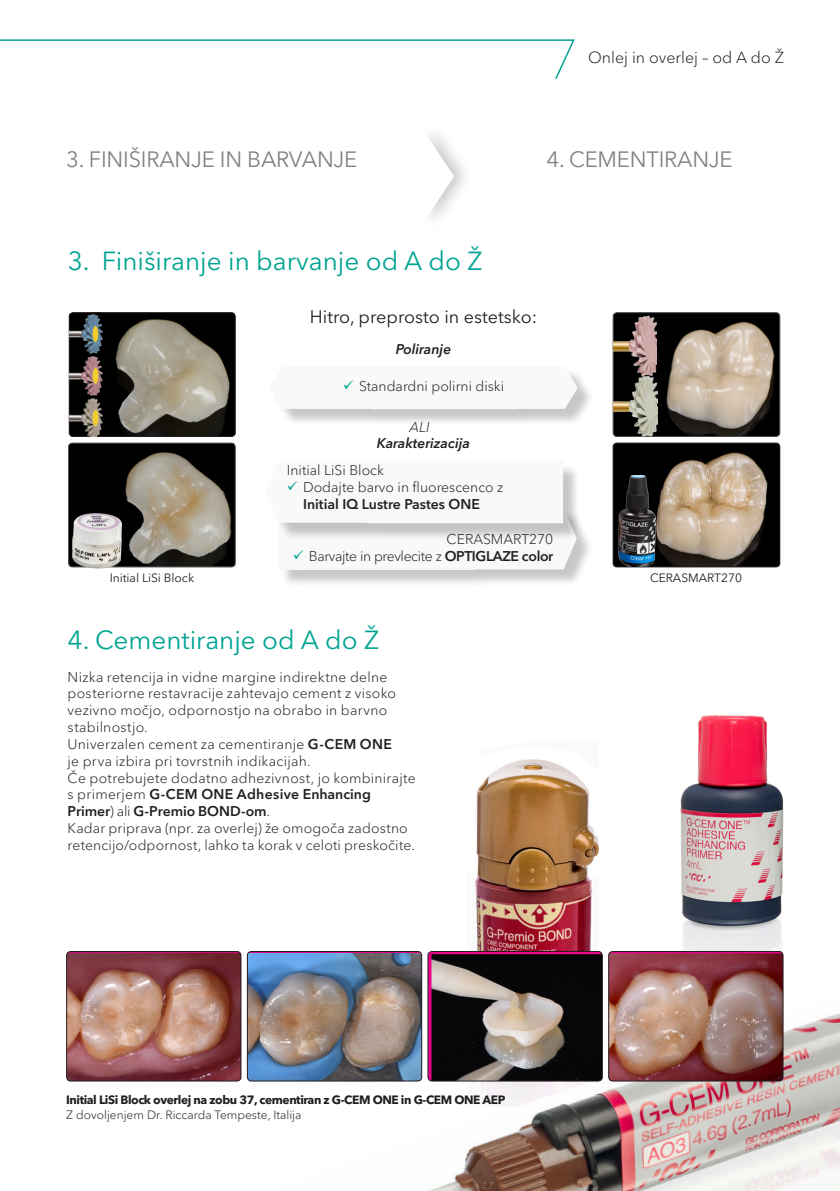
<style>
.page{position:relative;width:840px;height:1191px;background:#fff}
.page>*{position:absolute;margin:0;border:0;box-sizing:border-box;transform-origin:0 0}
.Intro{font:26px "Avenir Next Cyr";color:#00a492}
.heading_SMALL{font:22px "Avenir Next Cyr";letter-spacing:-.01em;color:#808285}
.Intro-2{font:18px "Avenir Next Cyr";color:#231f20}
.Body{font:300 16px "Avenir Next Cyr";color:#231f20}
.Intro-3{font:300 14px/16.8px "Avenir Next Cyr";letter-spacing:.015em;color:#231f20}
.Intro-4{font:300 14px "Avenir Next Cyr";letter-spacing:-.025em;color:#231f20}
.Intro-5{font:italic 600 14px "Avenir Next Cyr";color:#231f20}
.Intro-6{font:italic 300 14px "Avenir Next Cyr";color:#231f20}
.credit{font:700 12px "Avenir Next Cyr";letter-spacing:-.035em;color:#231f20}
.credit-2{font:300 12px "Avenir Next Cyr";color:#231f20}
.t1{font:12px "Avenir Next Cyr";color:#231f20}
.s1{font-weight:600}
</style>
<div class="page">
<svg style="left:0;top:39px;width:575px;height:40px"></svg>
<img style="left:475px;top:759px;width:123px;height:192px">
<img style="left:680px;top:715px;width:104px;height:279px">
<img style="left:263px;top:994px;width:576px;height:197px">
<img style="left:431px;top:954px;width:171px;height:127px">
<div style="left:427px;top:951px;width:175px;height:130px;border:1px solid #231f20;border-radius:4px"></div>
<img style="left:608px;top:953px;width:174px;height:128px">
<div style="left:608px;top:951px;width:174px;height:130px;border:1px solid #231f20;border-radius:4px"></div>
<img style="left:67px;top:952px;width:174px;height:129px">
<div style="left:66px;top:951px;width:175px;height:130px;border:1px solid #231f20;border-radius:4px"></div>
<img style="left:247px;top:953px;width:174px;height:128px">
<div style="left:247px;top:951px;width:174px;height:130px;border:1px solid #231f20;border-radius:4px"></div>
<img style="left:69px;top:443px;width:166px;height:124px">
<div style="left:68px;top:443px;width:167px;height:124px;border:1px solid #4b4c4d;border-radius:4px"></div>
<div style="left:418px;top:120px;width:56px;height:113px;background:#231f20;opacity:.25"></div>
<svg style="left:418px;top:123px;width:36px;height:106px"></svg>
<img style="left:613px;top:443px;width:166px;height:124px">
<div style="left:612px;top:443px;width:167px;height:124px;border:1px solid #231f20;border-radius:4px"></div>
<img style="left:656px;top:313px;width:123px;height:123px">
<div style="left:612px;top:312px;width:167px;height:125px;border:1px solid #4b4c4d;border-radius:4px"></div>
<img style="left:613px;top:376px;width:43px;height:61px">
<img style="left:613px;top:314px;width:43px;height:62px">
<img style="left:102px;top:313px;width:133px;height:123px">
<div style="left:68px;top:312px;width:167px;height:125px;border:1px solid #231f20;border-radius:4px"></div>
<img style="left:70px;top:313px;width:32px;height:124px">
<img style="left:72px;top:509px;width:51px;height:59px">
<img style="left:618px;top:475px;width:37px;height:91px">
<div style="left:281px;top:510px;width:312px;height:77px;background:#231f20;opacity:.25"></div>
<div style="left:272px;top:369px;width:322px;height:58px;background:#231f20;opacity:.25"></div>
<svg style="left:279px;top:468px;width:297px;height:102px"></svg>
<svg style="left:272px;top:369px;width:305px;height:40px"></svg>
<p class="Body" style="left:587px;top:47px;width:197px">Onlej in overlej – od A do Ž</p>
<p class="heading_SMALL" style="left:66px;top:146px;width:292px">3. FINIŠIRANJE IN BARVANJE</p>
<p class="heading_SMALL" style="left:546px;top:146px;width:187px">4. CEMENTIRANJE</p>
<p class="Intro" style="left:68px;top:245px;width:416px">3. Finiširanje in barvanje od A do Ž</p>
<p class="Intro-2" style="left:310px;top:306px;width:229px">Hitro, preprosto in estetsko:</p>
<p class="Intro-5" style="left:395px;top:340px;width:57px">Poliranje</p>
<p class="Intro-3" style="left:359px;top:377px;width:147px">Standardni polirni diski</p>
<p class="Intro-6" style="left:409px;top:418px;width:22px">ALI</p>
<p class="Intro-5" style="left:376px;top:435px;width:95px">Karakterizacija</p>
<p class="Intro-3" style="left:287px;top:461px;width:98px">Initial LiSi Block</p>
<p class="Intro-3" style="left:303px;top:478px;width:202px">Dodajte barvo in fluorescenco z<br><span class="s1">Initial IQ Lustre Pastes ONE</span></p>
<p class="Intro-3" style="left:446px;top:531px;width:108px">CERASMART270</p>
<p class="Intro-4" style="left:309px;top:548px;width:246px">Barvajte in prevlecite z <span class="s1">OPTIGLAZE color</span></p>
<p class="t1" style="left:110px;top:570px;width:86px">Initial LiSi Block</p>
<p class="t1" style="left:649px;top:570px;width:93px">CERASMART270</p>
<p class="Intro" style="left:68px;top:624px;width:312px">4. Cementiranje od A do Ž</p>
<p class="Intro-3" style="left:68px;top:668px;width:330px">Nizka retencija in vidne margine indirektne delne posteriorne restavracije zahtevajo cement z visoko vezivno močjo, odpornostjo na obrabo in barvno stabilnostjo.</p>
<p class="Intro-3" style="left:68px;top:735px;width:326px">Univerzalen cement za cementiranje <span class="s1">G-CEM ONE </span>je prva izbira pri tovrstnih indikacijah.</p>
<p class="Intro-3" style="left:68px;top:769px;width:349px">Če potrebujete dodatno adhezivnost, jo kombinirajte s primerjem <span class="s1">G-CEM ONE Adhesive Enhancing<br>Primer</span>) ali <span class="s1">G-Premio BOND-om</span>.</p>
<p class="Intro-3" style="left:68px;top:819px;width:348px">Kadar priprava (npr. za overlej) že omogoča zadostno retencijo/odpornost, lahko ta korak v celoti preskočite.</p>
<p class="credit" style="left:66px;top:1092px;width:440px">Initial LiSi Block overlej na zobu 37, cementiran z G-CEM ONE in G-CEM ONE AEP</p>
<p class="credit-2" style="left:66px;top:1108px;width:237px">Z dovoljenjem Dr. Riccarda Tempeste, Italija</p>
</div>
